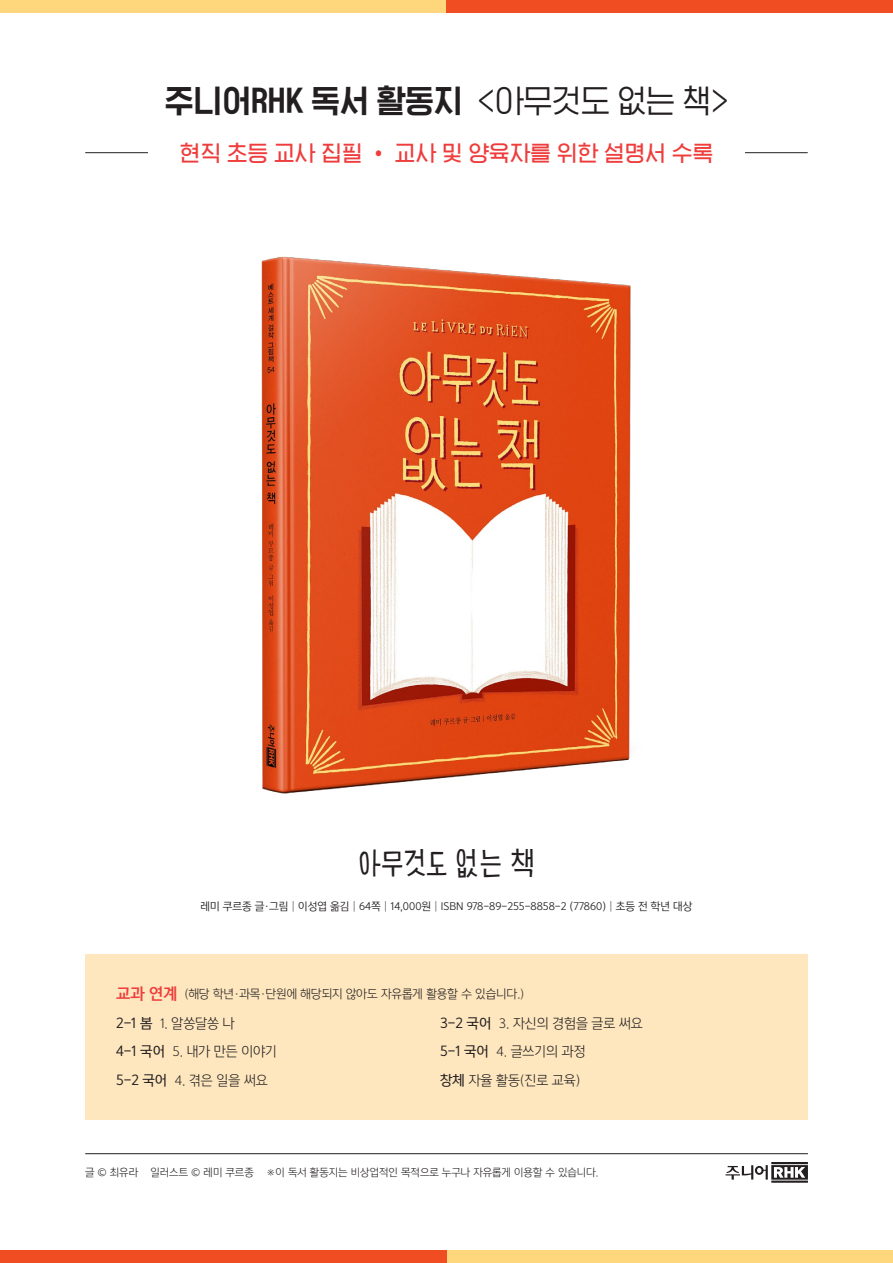
<style>
.page{position:relative;width:893px;height:1263px;background:#fff}
.page>*{position:absolute;margin:0;border:0;box-sizing:border-box;transform-origin:0 0}
.t1{font:33px "HGG Gothicssi P80 g";color:#231f20}
.t2{font:31.5px "Blackboarderaser";color:#231f20;scale:.95 1}
.t3{font:22.5px "HGG Gothicssi P60 g";letter-spacing:.02em;color:#ee3d3c}
.t4{font:13.5px "Yoon Gothic Pro 730";letter-spacing:-.005em;color:#231f20}
.t5{font:12px "Yoon Gothic Pro 730";letter-spacing:-.005em;color:#231f20}
.t6{font:10.5px "Yoon Gothic Pro 740";color:#231f20}
.t7{font:10.5px "Yoon Gothic Pro 730";color:#231f20}
.s1{font-family:"HGG Gothicssi P40 g"}
.s2{font-family:"Yoon Gothic Pro 770";font-size:15px;color:#ee3d3c}
.s3{font-family:"Yoon Gothic Pro 750"}
</style>
<div class="page">
<hr style="left:85px;top:1153px;width:723px;height:1px;background:#231f20">
<svg style="left:726px;top:1162px;width:82px;height:21px"></svg>
<hr style="left:85px;top:152px;width:723px;height:1px;background:#231f20">
<img style="left:261px;top:256px;width:370px;height:538px">
<div style="left:148px;top:132px;width:597px;height:42px;background:#fff"></div>
<div style="left:0;top:0;width:446px;height:13px;background:#fed77d"></div>
<div style="left:446px;top:1250px;width:447px;height:13px;background:#fed77d"></div>
<div style="left:446px;top:0;width:447px;height:13px;background:#f04d22"></div>
<div style="left:0;top:1250px;width:446px;height:13px;background:#f04d22"></div>
<div style="left:85px;top:954px;width:723px;height:165px;background:#fee7bf"></div>
<p class="t1" style="left:165px;top:83px;width:565px">주니어RHK 독서 활동지 <span class="s1">&lt;아무것도 없는 책&gt;</span></p>
<p class="t3" style="left:180px;top:141px;width:535px">현직 초등 교사 집필 • 교사 및 양육자를 위한 설명서 수록</p>
<p class="t2" style="left:359px;top:847px;width:187px">아무것도 없는 책</p>
<p class="t6" style="left:200px;top:899px;width:494px">레미 쿠르종 글·그림│이성엽 옮김│64쪽│14,000원│ISBN 978-89-255-8858-2 (77860)│초등 전 학년 대상</p>
<p class="t5" style="left:116px;top:986px;width:410px"><span class="s2">교과 연계</span> (해당 학년·과목·단원에 해당되지 않아도 자유롭게 활용할 수 있습니다.)</p>
<p class="t4" style="left:116px;top:1015px;width:120px"><span class="s3">2-1 봄</span> 1. 알쏭달쏭 나</p>
<p class="t4" style="left:440px;top:1015px;width:204px"><span class="s3">3-2 국어</span> 3. 자신의 경험을 글로 써요</p>
<p class="t4" style="left:116px;top:1043px;width:162px"><span class="s3">4-1 국어</span> 5. 내가 만든 이야기</p>
<p class="t4" style="left:440px;top:1043px;width:147px"><span class="s3">5-1 국어</span> 4. 글쓰기의 과정</p>
<p class="t4" style="left:116px;top:1072px;width:153px"><span class="s3">5-2 국어</span> 4. 겪은 일을 써요</p>
<p class="t4" style="left:440px;top:1072px;width:142px"><span class="s3">창체</span> 자율 활동(진로 교육)</p>
<p class="t7" style="left:85px;top:1166px;width:515px">글 © 최유라 일러스트 © 레미 쿠르종 ※이 독서 활동지는 비상업적인 목적으로 누구나 자유롭게 이용할 수 있습니다.</p>
</div>
